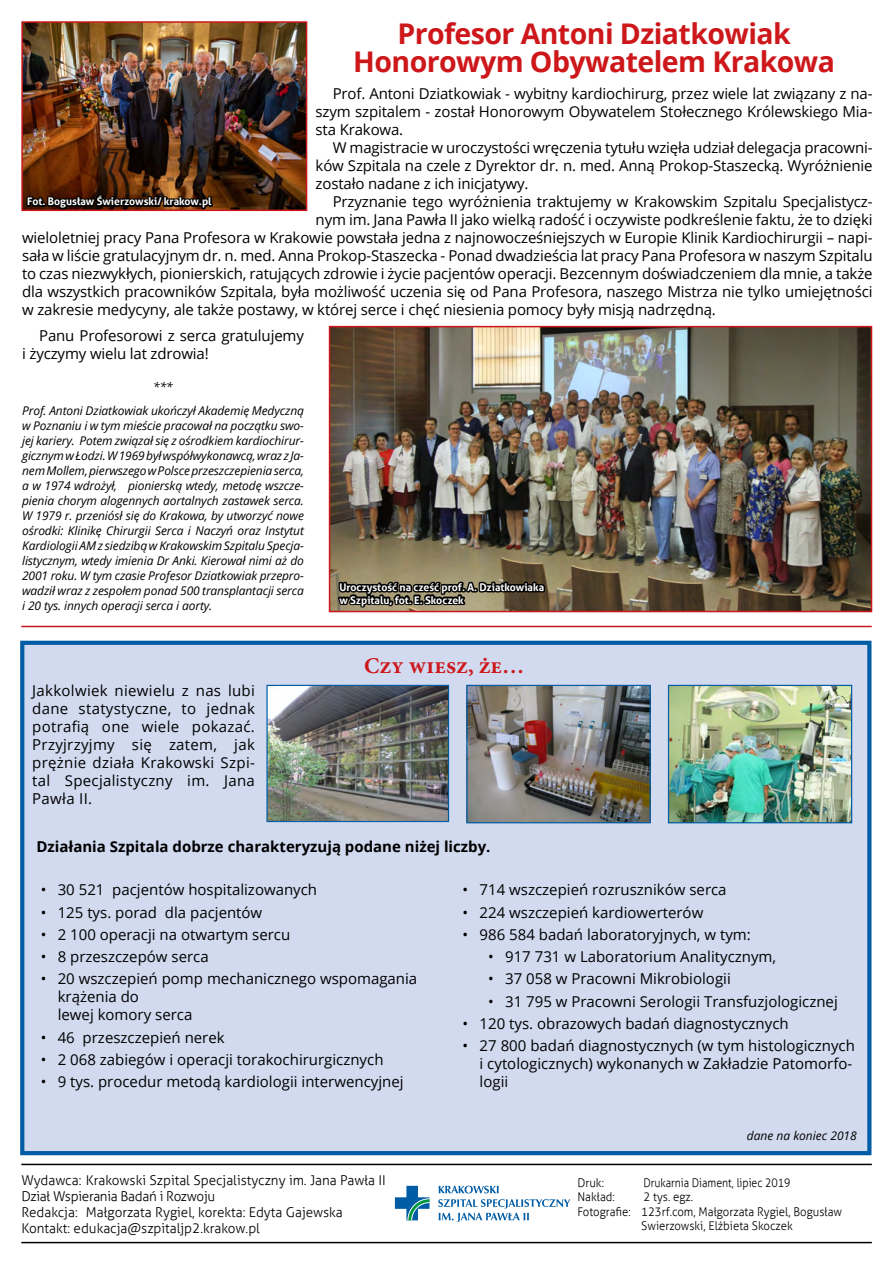
<style>
.page{position:relative;width:893px;height:1263px;background:#fff}
.page>*{position:absolute;margin:0;border:0;box-sizing:border-box;transform-origin:0 0}
.t1{font:700 28.5px/28.5px "Open Sans";letter-spacing:-.02em;color:#cd171a;text-align:center}
.t2{font:700 22.5px "Minion Pro";color:#cd171a}
.t3{font:15px/18px "Open Sans";letter-spacing:-.01em;color:#000;text-align:justify}
.t4{font:700 15px "Open Sans";color:#000}
.t5{font:300 13.5px/16.2px "Aller";color:#000}
.t6{font:italic 12px/15px "Open Sans";letter-spacing:-.01em;color:#000;text-align:center}
.t7{font:300 12px "Aller";color:#000;scale:.95 1}
.t8{font:300 12px "Aller";color:#000;scale:.88 1}
.t9{font:700 10.5px/12.6px "Aller";color:#fff}
</style>
<div class="page">
<svg style="left:395px;top:1186px;width:34px;height:34px"></svg>
<svg style="left:438px;top:1186px;width:132px;height:36px"></svg>
<hr style="left:21px;top:1242px;width:851px;height:1px;background:#000">
<hr style="left:21px;top:1164px;width:851px;height:1px;background:#000">
<img style="left:24px;top:24px;width:280px;height:184px">
<div style="left:21px;top:21px;width:286px;height:190px;border:2px solid #cd171a"></div>
<img style="left:332px;top:329px;width:537px;height:280px">
<div style="left:329px;top:326px;width:543px;height:286px;border:2px solid #cd171a"></div>
<hr style="left:21px;top:626px;width:851px;height:1px;background:#cd171a">
<svg style="left:25px;top:181px;width:190px;height:31px;background:#4c240f"></svg>
<svg style="left:336px;top:574px;width:211px;height:39px;background:#625441"></svg>
<div style="left:20px;top:640px;width:852px;height:516px;background:#d1daef"></div>
<img style="left:268px;top:687px;width:179px;height:133px">
<div style="left:266px;top:685px;width:183px;height:137px;border:1px solid #005ca5"></div>
<img style="left:468px;top:687px;width:181px;height:134px">
<div style="left:466px;top:685px;width:185px;height:138px;border:1px solid #005ca5"></div>
<img style="left:670px;top:687px;width:180px;height:134px">
<div style="left:668px;top:685px;width:184px;height:138px;border:1px solid #005ca5"></div>
<h1 class="t1" style="left:353px;top:19px;width:483px">Profesor Antoni Dziatkowiak<br>Honorowym Obywatelem Krakowa</h1>
<p class="t3" style="left:316px;top:84px;width:558px;text-indent:17px">Prof. Antoni Dziatkowiak - wybitny kardiochirurg, przez wiele lat związany z na&shy;szym szpitalem - został Honorowym Obywatelem Stołecznego Królewskiego Mia&shy;sta Krakowa.</p>
<p class="t3" style="left:316px;top:138px;width:558px;text-indent:17px">W magistracie w uroczystości wręczenia tytułu wzięła udział delegacja pracowni&shy;ków Szpitala na czele z Dyrektor dr. n. med. Anną Prokop-Staszecką. Wyróżnienie zostało nadane z ich inicjatywy.</p>
<p class="t3" style="left:333px;top:192px;width:541px">Przyznanie tego wyróżnienia traktujemy w Krakowskim Szpitalu Specjalistycz-</p>
<p class="t3" style="left:316px;top:210px;width:558px">nym im. Jana Pawła II jako wielką radość i oczywiste podkreślenie faktu, że to dzięki</p>
<p class="t3" style="left:22px;top:228px;width:852px">wieloletniej pracy Pana Profesora w Krakowie powstała jedna z najnowocześniejszych w Europie Klinik Kardiochirurgii – napi-</p>
<p class="t3" style="left:22px;top:246px;width:852px">sała w liście gratulacyjnym dr. n. med. Anna Prokop-Staszecka - Ponad dwadzieścia lat pracy Pana Profesora w naszym Szpitalu</p>
<p class="t3" style="left:22px;top:264px;width:852px">to czas niezwykłych, pionierskich, ratujących zdrowie i życie pacjentów operacji. Bezcennym doświadczeniem dla mnie, a także</p>
<p class="t3" style="left:22px;top:282px;width:852px">dla wszystkich pracowników Szpitala, była możliwość uczenia się od Pana Profesora, naszego Mistrza nie tylko umiejętności</p>
<p class="t3" style="left:22px;top:300px;width:695px">w zakresie medycyny, ale także postawy, w której serce i chęć niesienia pomocy były misją nadrzędną.</p>
<p class="t3" style="left:22px;top:326px;width:283px;text-indent:17px">Panu Profesorowi z serca gratulujemy i życzymy wielu lat zdrowia!</p>
<p class="t6" style="left:22px;top:375px;width:283px;line-height:23.5px">***<br>Prof. Antoni Dziatkowiak ukończył Akademię Medyczną</p>
<p class="t6" style="left:22px;top:418px;width:283px;text-align:justify">w Poznaniu i w tym mieście pracował na początku swo&shy;jej kariery. Potem związał się z ośrodkiem kardiochirur&shy;gicznym w Łodzi. W 1969 był współwykonawcą, wraz z Ja&shy;nem Mollem, pierwszego w Polsce przeszczepienia serca, a w 1974 wdrożył, pionierską wtedy, metodę wszcze&shy;pienia chorym alogennych aortalnych zastawek serca.<br>W 1979 r. przeniósł się do Krakowa, by utworzyć nowe ośrodki: Klinikę Chirurgii Serca i Naczyń oraz Instytut Kardiologii AM z siedzibą w Krakowskim Szpitalu Specja&shy;listycznym, wtedy imienia Dr Anki. Kierował nimi aż do 2001 roku. W tym czasie Profesor Dziatkowiak przepro&shy;wadził wraz z zespołem ponad 500 transplantacji serca i 20 tys. innych operacji serca i aorty.</p>
<p class="t9" style="left:27px;top:195px;width:186px">Fot. Bogusław Świerzowski/ krakow.pl</p>
<p class="t9" style="left:339px;top:581px;width:206px">Uroczystość na cześć prof. A. Dziatkowiaka w Szpitalu, fot. E. Skoczek</p>
<h2 class="t2" style="left:364px;top:649px;width:162px">Czy wiesz, że…</h2>
<p class="t3" style="left:32px;top:681px;width:224px">Jakkolwiek niewielu z nas lubi dane statystyczne, to jednak potrafią one wiele pokazać.<br>Przyjrzyjmy się zatem, jak prężnie działa Krakowski Szpi&shy;tal Specjalistyczny im. Jana Pawła II.</p>
<p class="t4" style="left:36px;top:836px;width:456px">Działania Szpitala dobrze charakteryzują podane niżej liczby.</p>
<p class="t3" style="left:41px;top:880px;width:278px">• 30 521 pacjentów hospitalizowanych</p>
<p class="t3" style="left:41px;top:903px;width:223px">• 125 tys. porad dla pacjentów</p>
<p class="t3" style="left:41px;top:925px;width:251px">• 2 100 operacji na otwartym sercu</p>
<p class="t3" style="left:41px;top:947px;width:169px">• 8 przeszczepów serca</p>
<p class="t3" style="left:58px;top:969px;width:361px;text-align:left;text-indent:-17px">• 20 wszczepień pomp mechanicznego wspomagania krążenia do<br>lewej komory serca</p>
<p class="t3" style="left:41px;top:1028px;width:186px">• 46 przeszczepień nerek</p>
<p class="t3" style="left:41px;top:1050px;width:344px">• 2 068 zabiegów i operacji torakochirurgicznych</p>
<p class="t3" style="left:41px;top:1072px;width:364px">• 9 tys. procedur metodą kardiologii interwencyjnej</p>
<p class="t3" style="left:463px;top:880px;width:265px">• 714 wszczepień rozruszników serca</p>
<p class="t3" style="left:463px;top:903px;width:242px">• 224 wszczepień kardiowerterów</p>
<p class="t3" style="left:463px;top:925px;width:290px">• 986 584 badań laboratoryjnych, w tym:</p>
<p class="t3" style="left:488px;top:947px;width:290px">• 917 731 w Laboratorium Analitycznym,</p>
<p class="t3" style="left:488px;top:969px;width:244px">• 37 058 w Pracowni Mikrobiologii</p>
<p class="t3" style="left:488px;top:992px;width:351px">• 31 795 w Pracowni Serologii Transfuzjologicznej</p>
<p class="t3" style="left:463px;top:1014px;width:328px">• 120 tys. obrazowych badań diagnostycznych</p>
<p class="t3" style="left:480px;top:1036px;width:377px;text-align:left;text-indent:-17px">• 27 800 badań diagnostycznych (w tym histologicznych i cytologicznych) wykonanych w Zakładzie Patomorfo&shy;logii</p>
<p class="t6" style="left:747px;top:1128px;width:111px">dane na koniec 2018</p>
<p class="t5" style="left:21px;top:1172px;width:366px">Wydawca: Krakowski Szpital Specjalistyczny im. Jana Pawła II Dział Wspierania Badań i Rozwoju<br>Redakcja: Małgorzata Rygiel, korekta: Edyta Gajewska Kontakt: edukacja@szpitaljp2.krakow.pl</p>
<p class="t7" style="left:577px;top:1175px;width:29px">Druk:</p>
<p class="t8" style="left:643px;top:1175px;width:169px">Drukarnia Diament, lipiec 2019</p>
<p class="t7" style="left:577px;top:1189px;width:41px">Nakład:</p>
<p class="t7" style="left:643px;top:1189px;width:54px">2 tys. egz.</p>
<p class="t7" style="left:577px;top:1204px;width:280px">Fotografie: 123rf.com, Małgorzata Rygiel, Bogusław</p>
<p class="t7" style="left:641px;top:1218px;width:161px">Swierzowski, Elżbieta Skoczek</p>
</div>
